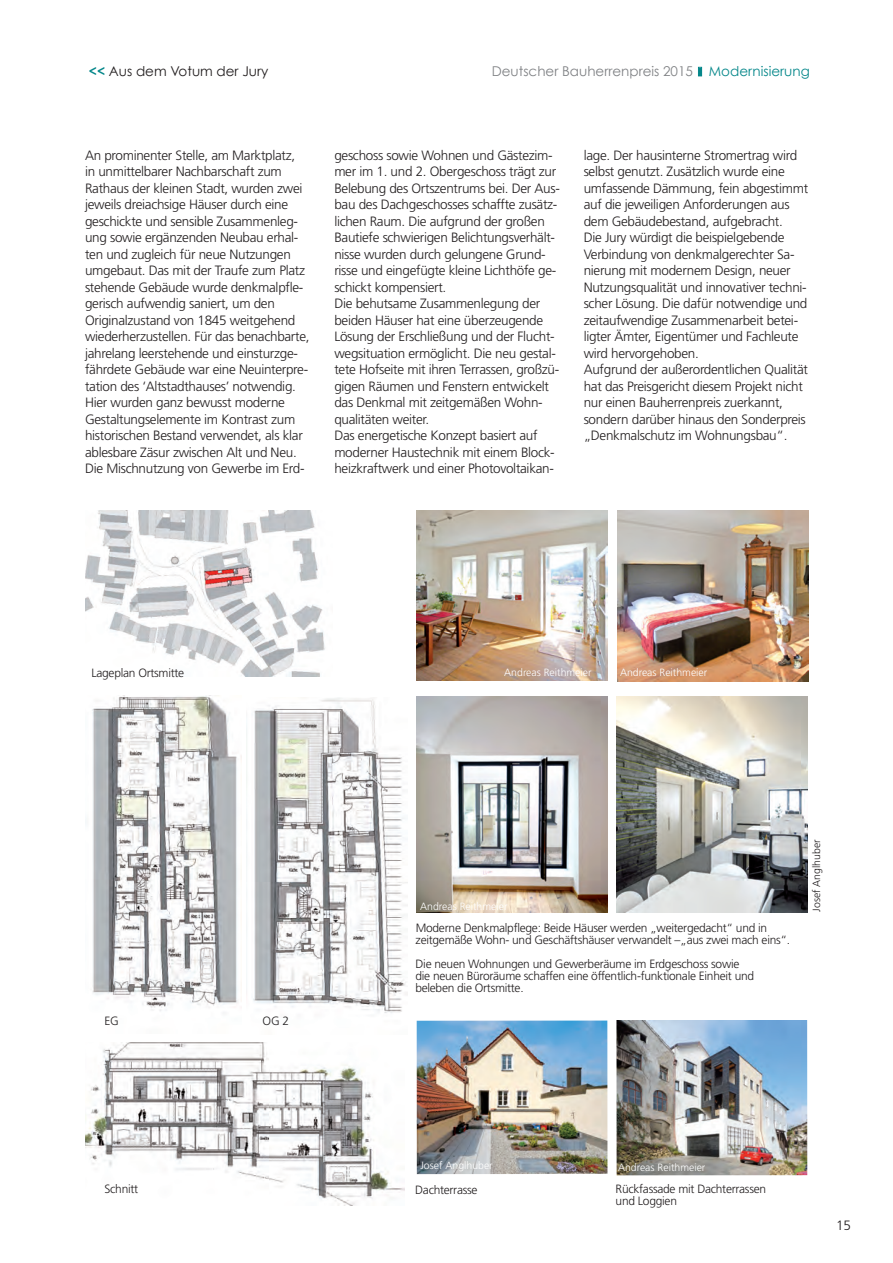
<style>
.page{position:relative;width:893px;height:1263px;background:#fff}
.page>*{position:absolute;margin:0;border:0;box-sizing:border-box;transform-origin:0 0}
.t1{font:300 13.5px/16.5px "Frutiger";letter-spacing:-.02em;color:#231f20}
.t2{font:13.5px "Century Gothic";color:#808285}
.t3{font:13.5px "Century Gothic";color:#231f20}
.t4{font:300 12px/12px "Frutiger";letter-spacing:-.02em;color:#231f20}
.t5{font:300 10.5px "Frutiger";color:#fff}
.t6{font:300 10.5px "Frutiger";color:#231f20}
.s1{font-weight:700;color:#05878a}
.s2{color:#05878a}
</style>
<div class="page">
<img style="left:85px;top:695px;width:157px;height:316px">
<img style="left:253px;top:698px;width:155px;height:315px">
<svg style="left:698px;top:67px;width:4px;height:9px"></svg>
<img style="left:85px;top:1042px;width:319px;height:163px">
<img style="left:616px;top:1020px;width:191px;height:155px">
<img style="left:417px;top:1021px;width:190px;height:153px">
<img style="left:416px;top:511px;width:192px;height:170px">
<img style="left:416px;top:697px;width:191px;height:216px">
<img style="left:618px;top:511px;width:190px;height:170px">
<img style="left:616px;top:697px;width:192px;height:215px">
<img style="left:85px;top:511px;width:240px;height:166px">
<p class="t3" style="left:89px;top:62px;width:181px"><span class="s1">&lt;&lt;</span> Aus dem Votum der Jury</p>
<p class="t2" style="left:492px;top:63px;width:319px">Deutscher Bauherrenpreis 2015 <span class="s2">Modernisierung</span></p>
<p class="t1" style="left:85px;top:148px;width:226px">An prominenter Stelle, am Marktplatz,<br>in unmittelbarer Nachbarschaft zum Rathaus der kleinen Stadt, wurden zwei jeweils dreiachsige Häuser durch eine geschickte und sensible Zusammenleg&shy;ung sowie ergänzenden Neubau erhal&shy;ten und zugleich für neue Nutzungen umgebaut. Das mit der Traufe zum Platz stehende Gebäude wurde denkmalpfle&shy;gerisch aufwendig saniert, um den Originalzustand von 1845 weitgehend wiederherzustellen. Für das benachbarte, jahrelang leerstehende und einsturzge&shy;fährdete Gebäude war eine Neuinterpre&shy;tation des ‘Altstadthauses’ notwendig.<br>Hier wurden ganz bewusst moderne Gestaltungselemente im Kontrast zum historischen Bestand verwendet, als klar ablesbare Zäsur zwischen Alt und Neu.<br>Die Mischnutzung von Gewerbe im Erd-</p>
<p class="t1" style="left:334px;top:148px;width:227px">geschoss sowie Wohnen und Gästezim&shy;mer im 1. und 2. Obergeschoss trägt zur Belebung des Ortszentrums bei. Der Aus&shy;bau des Dachgeschosses schaffte zusätz&shy;lichen Raum. Die aufgrund der großen Bautiefe schwierigen Belichtungsverhält&shy;nisse wurden durch gelungene Grund&shy;risse und eingefügte kleine Lichthöfe ge&shy;schickt kompensiert.<br>Die behutsame Zusammenlegung der beiden Häuser hat eine überzeugende Lösung der Erschließung und der Flucht&shy;wegsituation ermöglicht. Die neu gestal&shy;tete Hofseite mit ihren Terrassen, großzü&shy;gigen Räumen und Fenstern entwickelt das Denkmal mit zeitgemäßen Wohn&shy;qualitäten weiter.<br>Das energetische Konzept basiert auf moderner Haustechnik mit einem Block&shy;heizkraftwerk und einer Photovoltaikan-</p>
<p class="t1" style="left:584px;top:148px;width:226px">lage. Der hausinterne Stromertrag wird selbst genutzt. Zusätzlich wurde eine umfassende Dämmung, fein abgestimmt auf die jeweiligen Anforderungen aus dem Gebäudebestand, aufgebracht.<br>Die Jury würdigt die beispielgebende Verbindung von denkmalgerechter Sa&shy;nierung mit modernem Design, neuer Nutzungsqualität und innovativer techni&shy;scher Lösung. Die dafür notwendige und zeitaufwendige Zusammenarbeit betei&shy;ligter Ämter, Eigentümer und Fachleute wird hervorgehoben.<br>Aufgrund der außerordentlichen Qualität hat das Preisgericht diesem Projekt nicht nur einen Bauherrenpreis zuerkannt, sondern darüber hinaus den Sonderpreis „Denkmalschutz im Wohnungsbau“.</p>
<p class="t4" style="left:91px;top:667px;width:94px">Lageplan Ortsmitte</p>
<p class="t5" style="left:504px;top:668px;width:89px">Andreas Reithmeier</p>
<p class="t5" style="left:620px;top:668px;width:89px">Andreas Reithmeier</p>
<p class="t4" style="left:105px;top:1016px;width:16px">EG</p>
<p class="t4" style="left:263px;top:1016px;width:28px">OG 2</p>
<p class="t5" style="left:420px;top:902px;width:89px">Andreas Reithmeier</p>
<p class="t4" style="left:416px;top:922px;width:376px">Moderne Denkmalpflege: Beide Häuser werden „weitergedacht“ und in zeitgemäße Wohn- und Geschäftshäuser verwandelt –„aus zwei mach eins“.</p>
<p class="t4" style="left:415px;top:958px;width:340px">Die neuen Wohnungen und Gewerberäume im Erdgeschoss sowie die neuen Büroräume schaffen eine öffentlich-funktionale Einheit und beleben die Ortsmitte.</p>
<p class="t6" style="left:812px;top:912px;width:74px;rotate:-90deg">Josef Anglhuber</p>
<p class="t5" style="left:420px;top:1161px;width:74px">Josef Anglhuber</p>
<p class="t5" style="left:618px;top:1163px;width:89px">Andreas Reithmeier</p>
<p class="t4" style="left:105px;top:1183px;width:35px">Schnitt</p>
<p class="t4" style="left:616px;top:1183px;width:152px">Rückfassade mit Dachterrassen und Loggien</p>
<p class="t4" style="left:415px;top:1184px;width:64px">Dachterrasse</p>
<p class="t1" style="left:836px;top:1218px;width:17px">15</p>
</div>
